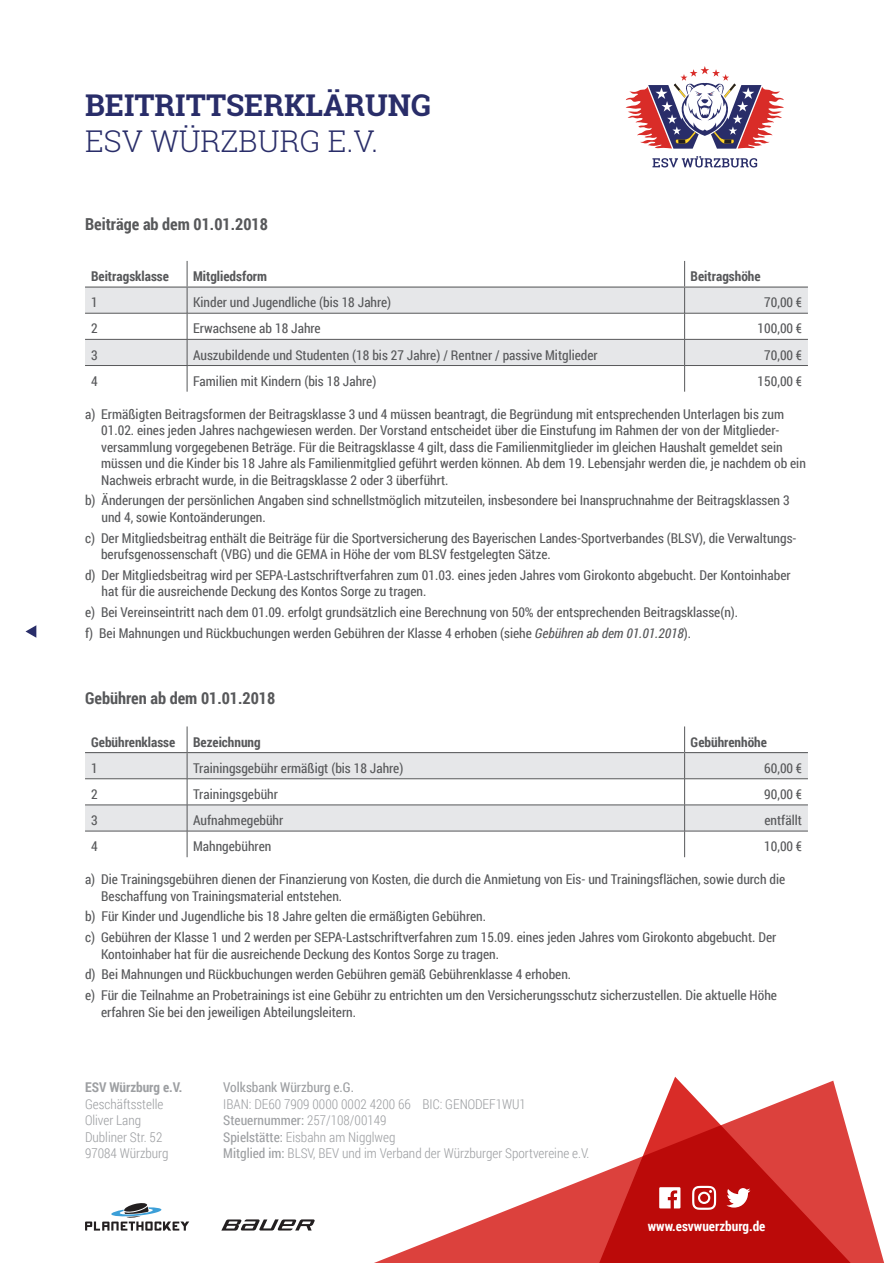
<style>
.page{position:relative;width:893px;height:1263px;background:#fff}
.page>*{position:absolute;margin:0;border:0;box-sizing:border-box;transform-origin:0 0}
.t1{font:700 30px "Roboto Slab";color:#292d69}
.t2{font:300 30px "Roboto Slab";color:#292d69}
.t3{font:700 16.5px "Roboto Condensed";color:#57585a}
.t4{font:13.5px/16.5px "Roboto Condensed";color:#57585a}
.t5{font:300 13.5px "Roboto Condensed";color:#9d9fa2}
.t6{font:700 13.5px "Roboto Condensed";color:#57585a}
.t7{font:13.5px "Roboto Condensed";color:#9d9fa2}
.t8{font:700 13.5px "Roboto Condensed";color:#fff}
.t9{font:700 13.5px "Roboto Condensed";color:#9d9fa2}
.s1{font-style:italic}
.s2{font-weight:300}
.s3{font-weight:400}
</style>
<div class="page">
<svg style="left:374px;top:1177px;width:511px;height:86px"></svg>
<svg style="left:589px;top:1077px;width:286px;height:186px"></svg>
<svg style="left:26px;top:625px;width:10px;height:13px"></svg>
<svg style="left:221px;top:1219px;width:94px;height:11px"></svg>
<svg style="left:85px;top:1203px;width:104px;height:27px"></svg>
<svg style="left:659px;top:1187px;width:21px;height:21px"></svg>
<svg style="left:726px;top:1188px;width:24px;height:19px"></svg>
<svg style="left:692px;top:1186px;width:24px;height:24px"></svg>
<svg style="left:652px;top:156px;width:106px;height:12px"></svg>
<svg style="left:625px;top:66px;width:159px;height:83px"></svg>
<svg style="left:85px;top:288px;width:723px;height:77px;fill:#e6e7e9"></svg>
<hr style="left:85px;top:313px;width:102px;height:1px;background:#57585a">
<hr style="left:187px;top:313px;width:498px;height:1px;background:#57585a">
<hr style="left:685px;top:313px;width:123px;height:1px;background:#57585a">
<hr style="left:85px;top:339px;width:102px;height:1px;background:#57585a">
<hr style="left:187px;top:339px;width:498px;height:1px;background:#57585a">
<hr style="left:685px;top:339px;width:123px;height:1px;background:#57585a">
<hr style="left:85px;top:365px;width:102px;height:1px;background:#57585a">
<hr style="left:187px;top:365px;width:498px;height:1px;background:#57585a">
<svg style="left:187px;top:261px;width:1px;height:131px"></svg>
<hr style="left:685px;top:365px;width:123px;height:1px;background:#57585a">
<svg style="left:684px;top:261px;width:1px;height:131px"></svg>
<hr style="left:85px;top:287px;width:102px;height:1px;background:#57585a">
<hr style="left:187px;top:287px;width:498px;height:1px;background:#57585a">
<hr style="left:685px;top:287px;width:123px;height:1px;background:#57585a">
<svg style="left:85px;top:753px;width:723px;height:78px;fill:#e6e7e9"></svg>
<hr style="left:85px;top:778px;width:102px;height:1px;background:#57585a">
<hr style="left:187px;top:778px;width:498px;height:1px;background:#57585a">
<hr style="left:685px;top:778px;width:123px;height:1px;background:#57585a">
<hr style="left:85px;top:805px;width:102px;height:1px;background:#57585a">
<hr style="left:187px;top:805px;width:498px;height:1px;background:#57585a">
<hr style="left:685px;top:805px;width:123px;height:1px;background:#57585a">
<hr style="left:85px;top:831px;width:102px;height:1px;background:#57585a">
<hr style="left:187px;top:831px;width:498px;height:1px;background:#57585a">
<svg style="left:187px;top:726px;width:1px;height:131px"></svg>
<hr style="left:685px;top:831px;width:123px;height:1px;background:#57585a">
<svg style="left:684px;top:726px;width:1px;height:131px"></svg>
<hr style="left:85px;top:752px;width:102px;height:1px;background:#57585a">
<hr style="left:187px;top:752px;width:498px;height:1px;background:#57585a">
<hr style="left:685px;top:752px;width:123px;height:1px;background:#57585a">
<h1 class="t1" style="left:85px;top:84px;width:347px">BEITRITTSERKLÄRUNG</h1>
<h1 class="t2" style="left:85px;top:120px;width:295px">ESV WÜRZBURG E.V.</h1>
<p class="t3" style="left:85px;top:212px;width:184px">Beiträge ab dem 01.01.2018</p>
<p class="t6" style="left:91px;top:267px;width:79px">Beitragsklasse</p>
<p class="t6" style="left:193px;top:267px;width:76px">Mitgliedsform</p>
<p class="t6" style="left:691px;top:267px;width:72px">Beitragshöhe</p>
<p class="t4" style="left:91px;top:294px;width:8px">1</p>
<p class="t4" style="left:193px;top:294px;width:200px">Kinder und Jugendliche (bis 18 Jahre)</p>
<p class="t4" style="left:764px;top:294px;width:39px">70,00 €</p>
<p class="t4" style="left:91px;top:320px;width:8px">2</p>
<p class="t4" style="left:193px;top:320px;width:129px">Erwachsene ab 18 Jahre</p>
<p class="t4" style="left:758px;top:320px;width:46px">100,00 €</p>
<p class="t4" style="left:91px;top:346px;width:8px">3</p>
<p class="t4" style="left:193px;top:346px;width:406px">Auszubildende und Studenten (18 bis 27 Jahre) / Rentner / passive Mitglieder</p>
<p class="t4" style="left:764px;top:346px;width:39px">70,00 €</p>
<p class="t4" style="left:91px;top:372px;width:8px">4</p>
<p class="t4" style="left:193px;top:372px;width:185px">Familien mit Kindern (bis 18 Jahre)</p>
<p class="t4" style="left:758px;top:372px;width:46px">150,00 €</p>
<p class="t4" style="left:101px;top:405px;width:706px;text-indent:-16px">a) Ermäßigten Beitragsformen der Beitragsklasse 3 und 4 müssen beantragt, die Begründung mit entsprechenden Unterlagen bis zum 01.02. eines jeden Jahres nachgewiesen werden. Der Vorstand entscheidet über die Einstufung im Rahmen der von der Mitglieder&shy;versammlung vorgegebenen Beträge. Für die Beitragsklasse 4 gilt, dass die Familienmitglieder im gleichen Haushalt gemeldet sein müssen und die Kinder bis 18 Jahre als Familienmitglied geführt werden können. Ab dem 19. Lebensjahr werden die, je nachdem ob ein Nachweis erbracht wurde, in die Beitragsklasse 2 oder 3 überführt.</p>
<p class="t4" style="left:102px;top:492px;width:690px;text-indent:-16px">b) Änderungen der persönlichen Angaben sind schnellstmöglich mitzuteilen, insbesondere bei Inanspruchnahme der Beitragsklassen 3 und 4, sowie Kontoänderungen.</p>
<p class="t4" style="left:101px;top:529px;width:697px;text-indent:-16px">c) Der Mitgliedsbeitrag enthält die Beiträge für die Sportversicherung des Bayerischen Landes-Sportverbandes (BLSV), die Verwaltungs&shy;berufsgenossenschaft (VBG) und die GEMA in Höhe der vom BLSV festgelegten Sätze.</p>
<p class="t4" style="left:102px;top:566px;width:691px;text-indent:-16px">d) Der Mitgliedsbeitrag wird per SEPA-Lastschriftverfahren zum 01.03. eines jeden Jahres vom Girokonto abgebucht. Der Kontoinhaber hat für die ausreichende Deckung des Kontos Sorge zu tragen.</p>
<p class="t4" style="left:85px;top:601px;width:655px;line-height:20.7px">e) Bei Vereinseintritt nach dem 01.09. erfolgt grundsätzlich eine Berechnung von 50% der entsprechenden Beitragsklasse(n). f) Bei Mahnungen und Rückbuchungen werden Gebühren der Klasse 4 erhoben (siehe <span class="s1">Gebühren ab dem 01.01.2018</span>).</p>
<p class="t3" style="left:85px;top:686px;width:192px">Gebühren ab dem 01.01.2018</p>
<p class="t6" style="left:91px;top:732px;width:86px">Gebührenklasse</p>
<p class="t6" style="left:193px;top:732px;width:69px">Bezeichnung</p>
<p class="t6" style="left:691px;top:732px;width:78px">Gebührenhöhe</p>
<p class="t4" style="left:91px;top:759px;width:8px">1</p>
<p class="t4" style="left:193px;top:759px;width:212px">Trainingsgebühr ermäßigt (bis 18 Jahre)</p>
<p class="t4" style="left:764px;top:759px;width:39px">60,00 €</p>
<p class="t4" style="left:91px;top:785px;width:8px">2</p>
<p class="t4" style="left:193px;top:785px;width:86px">Trainingsgebühr</p>
<p class="t4" style="left:764px;top:785px;width:39px">90,00 €</p>
<p class="t4" style="left:91px;top:811px;width:8px">3</p>
<p class="t4" style="left:193px;top:811px;width:92px">Aufnahmegebühr</p>
<p class="t4" style="left:764px;top:811px;width:39px">entfällt</p>
<p class="t4" style="left:91px;top:838px;width:8px">4</p>
<p class="t4" style="left:193px;top:838px;width:80px">Mahngebühren</p>
<p class="t4" style="left:764px;top:838px;width:39px">10,00 €</p>
<p class="t4" style="left:101px;top:871px;width:685px;text-indent:-16px">a) Die Trainingsgebühren dienen der Finanzierung von Kosten, die durch die Anmietung von Eis- und Trainingsflächen, sowie durch die<br>Beschaffung von Trainingsmaterial entstehen.</p>
<p class="t4" style="left:85px;top:906px;width:693px;line-height:20.7px">b) Für Kinder und Jugendliche bis 18 Jahre gelten die ermäßigten Gebühren.<br>c) Gebühren der Klasse 1 und 2 werden per SEPA-Lastschriftverfahren zum 15.09. eines jeden Jahres vom Girokonto abgebucht. Der</p>
<p class="t4" style="left:85px;top:943px;width:694px;line-height:20.7px;text-indent:16px">Kontoinhaber hat für die ausreichende Deckung des Kontos Sorge zu tragen.<br>d) Bei Mahnungen und Rückbuchungen werden Gebühren gemäß Gebührenklasse 4 erhoben.<br>e) Für die Teilnahme an Probetrainings ist eine Gebühr zu entrichten um den Versicherungsschutz sicherzustellen. Die aktuelle Höhe</p>
<p class="t4" style="left:101px;top:1003px;width:256px">erfahren Sie bei den jeweiligen Abteilungsleitern.</p>
<p class="t9" style="left:85px;top:1078px;width:99px">ESV Würzburg e.V.</p>
<p class="t7" style="left:223px;top:1078px;width:132px">Volksbank Würzburg e.G.</p>
<p class="t5" style="left:85px;top:1094px;width:80px">Geschäftsstelle</p>
<p class="t5" style="left:223px;top:1094px;width:304px">IBAN: DE60 7909 0000 0002 4200 66 BIC: GENODEF1WU1</p>
<p class="t5" style="left:85px;top:1111px;width:58px">Oliver Lang</p>
<p class="t7" style="left:223px;top:1111px;width:165px">Steuernummer: <span class="s2">257/108/00149</span></p>
<p class="t5" style="left:85px;top:1127px;width:79px">Dubliner Str. 52</p>
<p class="t5" style="left:223px;top:1127px;width:174px"><span class="s3">Spielstätte:</span> Eisbahn am Nigglweg</p>
<p class="t5" style="left:85px;top:1144px;width:85px">97084 Würzburg</p>
<p class="t5" style="left:223px;top:1144px;width:368px"><span class="s3">Mitglied im:</span> BLSV, BEV und im Verband der Würzburger Sportvereine e.V.</p>
<p class="t8" style="left:648px;top:1216px;width:119px">www.esvwuerzburg.de</p>
</div>
